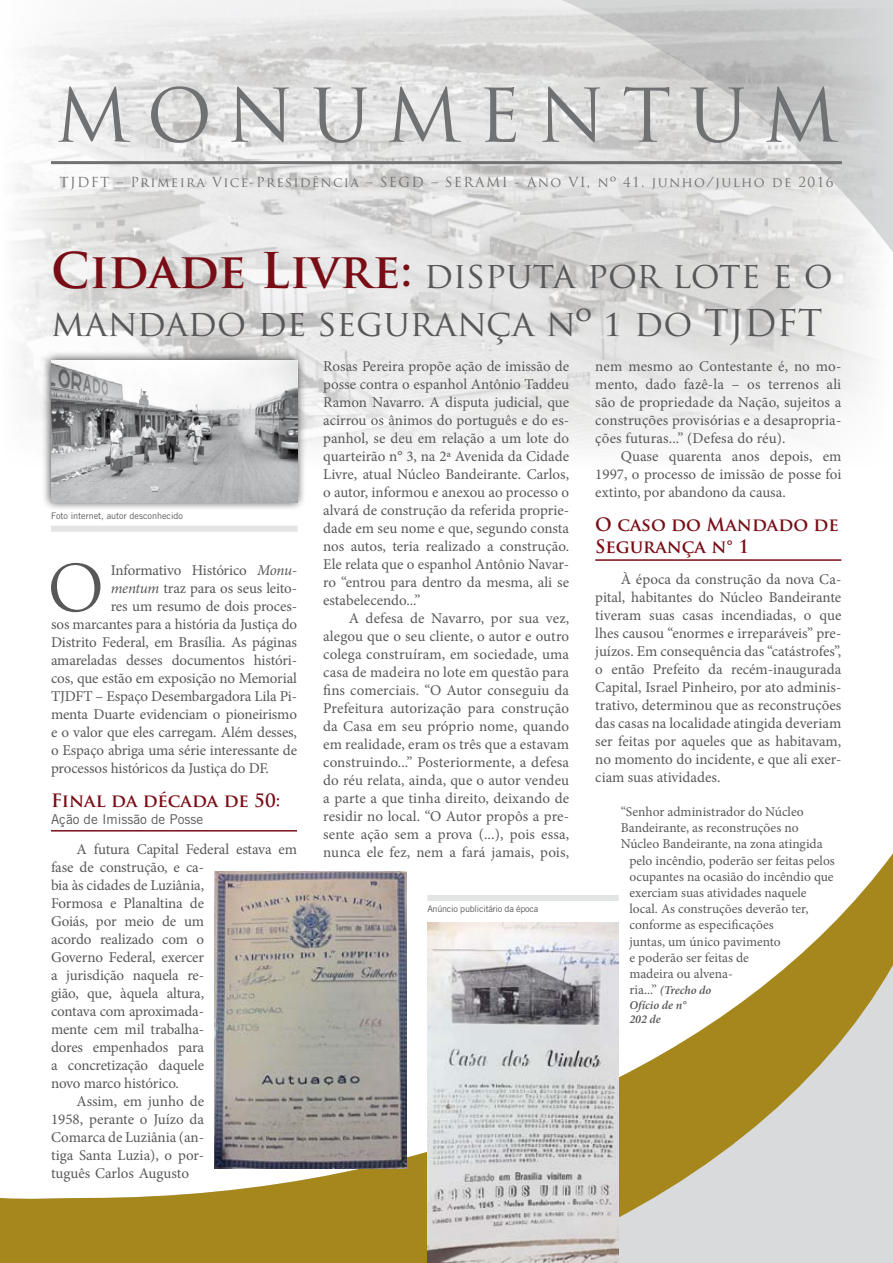
<style>
.page{position:relative;width:893px;height:1263px;background:#fff}
.page>*{position:absolute;margin:0;border:0;box-sizing:border-box;transform-origin:0 0}
.t1{font:72px "Trajan Pro";letter-spacing:.225em;color:#707172}
.t2{font:62.85px "Trajan Pro";color:#58585a}
.t3{font:36px/48px "Trajan Pro";color:#58585a}
.t4{font:700 18px/21.6px "Trajan Pro";color:#790d16}
.t5{font:15px/18px "Minion Pro";letter-spacing:-.01em;color:#58585a;text-align:justify}
.t6{font:13.5px "Minion Pro";color:#58585a}
.t7{font:13.5px "Trajan Pro";letter-spacing:.1em;color:#707172}
.t8{font:13.5px "Trade Gothic LT Std";color:#58585a}
.t9{font:italic 600 12px/14.4px "Minion Pro";color:#58585a}
.t10{font:9px "Trade Gothic LT Std";color:#58585a}
.t11{font:9px "Trade Gothic LT Std";letter-spacing:-.025em;color:#58585a}
.s1{font-weight:700;font-size:48px;color:#790d16}
.s2{font-style:italic}
.s3{font-weight:400;font-style:normal;font-size:13.5px}
</style>
<div class="page">
<svg style="left:0;top:853px;width:893px;height:410px"></svg>
<img style="left:15px;top:0;width:878px;height:458px">
<hr style="left:51px;top:161px;width:791px;height:3px;background:#707172">
<hr style="left:51px;top:830px;width:246px;height:1px;background:#790d16">
<hr style="left:595px;top:559px;width:246px;height:2px;background:#790d16">
<div style="left:42px;top:351px;width:265px;height:160px;background:#000;opacity:.75"></div>
<img style="left:51px;top:360px;width:247px;height:142px">
<div style="left:51px;top:526px;width:247px;height:6px;background:#e3e4e4"></div>
<div style="left:427px;top:895px;width:192px;height:6px;background:#e3e4e4"></div>
<img style="left:215px;top:871px;width:191px;height:297px">
<img style="left:427px;top:923px;width:192px;height:340px">
<h1 class="t1" style="left:55px;top:70px;width:785px">MONUMENTUM</h1>
<p class="t7" style="left:60px;top:173px;width:775px">TJDFT – Primeira Vice-Presidência – SEGD – SERAMI - Ano VI, nº 41, junho/julho de 2016</p>
<h3 class="t3" style="left:51px;top:250px;width:783px"><span class="s1">Cidade Livre:</span> disputa por lote e o mandado de segurança nº 1 do TJDFT</h3>
<p class="t10" style="left:51px;top:511px;width:133px">Foto internet, autor desconhecido</p>
<h2 class="t2" style="left:47px;top:548px;width:59px">O</h2>
<p class="t5" style="left:111px;top:561px;width:188px">Informativo Histórico <span class="s2">Monu-</span></p>
<p class="t5" style="left:111px;top:579px;width:188px"><span class="s2">mentum</span> traz para os seus leito-</p>
<p class="t5" style="left:111px;top:597px;width:188px">res um resumo de dois proces-</p>
<p class="t5" style="left:51px;top:615px;width:248px">sos marcantes para a história da Justiça do</p>
<p class="t5" style="left:51px;top:633px;width:248px">Distrito Federal, em Brasília. As páginas</p>
<p class="t5" style="left:51px;top:651px;width:248px">amareladas desses documentos históri-</p>
<p class="t5" style="left:51px;top:669px;width:247px">cos, que estão em exposição no Memorial</p>
<p class="t5" style="left:51px;top:687px;width:247px">TJDFT – Espaço Desembargadora Lila Pi-</p>
<p class="t5" style="left:51px;top:705px;width:247px">menta Duarte evidenciam o pioneirismo</p>
<p class="t5" style="left:51px;top:723px;width:247px">e o valor que eles carregam. Além desses,</p>
<p class="t5" style="left:51px;top:741px;width:248px">o Espaço abriga uma série interessante de</p>
<p class="t5" style="left:51px;top:759px;width:219px">processos históricos da Justiça do DF.</p>
<p class="t4" style="left:51px;top:790px;width:231px">Final da década de 50:</p>
<p class="t8" style="left:51px;top:811px;width:154px">Ação de Imissão de Posse</p>
<p class="t5" style="left:77px;top:841px;width:222px">A futura Capital Federal estava em</p>
<p class="t5" style="left:51px;top:859px;width:155px">fase de construção, e ca-</p>
<p class="t5" style="left:51px;top:877px;width:155px">bia às cidades de Luziânia,</p>
<p class="t5" style="left:51px;top:895px;width:155px">Formosa e Planaltina de</p>
<p class="t5" style="left:51px;top:913px;width:155px">Goiás, por meio de um</p>
<p class="t5" style="left:51px;top:931px;width:155px">acordo realizado com o</p>
<p class="t5" style="left:51px;top:949px;width:155px">Governo Federal, exercer</p>
<p class="t5" style="left:51px;top:967px;width:155px">a jurisdição naquela re-</p>
<p class="t5" style="left:51px;top:985px;width:155px">gião, que, àquela altura,</p>
<p class="t5" style="left:51px;top:1003px;width:155px">contava com aproximada-</p>
<p class="t5" style="left:51px;top:1021px;width:155px">mente cem mil trabalha-</p>
<p class="t5" style="left:51px;top:1039px;width:155px">dores empenhados para</p>
<p class="t5" style="left:51px;top:1057px;width:155px">a concretização daquele</p>
<p class="t5" style="left:51px;top:1075px;width:129px">novo marco histórico.</p>
<p class="t5" style="left:77px;top:1093px;width:129px">Assim, em junho de</p>
<p class="t5" style="left:51px;top:1111px;width:155px">1958, perante o Juízo da</p>
<p class="t5" style="left:51px;top:1129px;width:155px">Comarca de Luziânia (an-</p>
<p class="t5" style="left:51px;top:1147px;width:155px">tiga Santa Luzia), o por-</p>
<p class="t5" style="left:51px;top:1165px;width:139px">tuguês Carlos Augusto</p>
<p class="t5" style="left:323px;top:357px;width:248px">Rosas Pereira propõe ação de imissão de posse contra o espanhol Antônio Taddeu Ramon Navarro. A disputa judicial, que acirrou os ânimos do português e do es&shy;panhol, se deu em relação a um lote do quarteirão n° 3, na 2ª Avenida da Cidade Livre, atual Núcleo Bandeirante. Carlos, o autor, informou e anexou ao processo o alvará de construção da referida proprie&shy;dade em seu nome e que, segundo consta nos autos, teria realizado a construção.<br>Ele relata que o espanhol Antônio Navar&shy;ro “entrou para dentro da mesma, ali se estabelecendo...”</p>
<p class="t5" style="left:323px;top:609px;width:248px;text-indent:26px">A defesa de Navarro, por sua vez, alegou que o seu cliente, o autor e outro colega construíram, em sociedade, uma casa de madeira no lote em questão para fins comerciais. “O Autor conseguiu da Prefeitura autorização para construção da Casa em seu próprio nome, quando em realidade, eram os três que a estavam construindo...” Posteriormente, a defesa do réu relata, ainda, que o autor vendeu a parte a que tinha direito, deixando de residir no local. “O Autor propôs a pre&shy;sente ação sem a prova (...), pois essa, nunca ele fez, nem a fará jamais, pois,</p>
<p class="t11" style="left:427px;top:903px;width:112px">Anúncio publicitário da época</p>
<p class="t5" style="left:595px;top:357px;width:248px">nem mesmo ao Contestante é, no mo&shy;mento, dado fazê-la – os terrenos ali são de propriedade da Nação, sujeitos a construções provisórias e a desapropria&shy;ções futuras...” (Defesa do réu).</p>
<p class="t5" style="left:595px;top:447px;width:248px;text-indent:26px">Quase quarenta anos depois, em 1997, o processo de imissão de posse foi extinto, por abandono da causa.</p>
<p class="t4" style="left:595px;top:514px;width:245px">O caso do Mandado de<br>Segurança n° 1</p>
<p class="t5" style="left:595px;top:570px;width:248px;text-indent:26px">À época da construção da nova Ca&shy;pital, habitantes do Núcleo Bandeirante tiveram suas casas incendiadas, o que lhes causou “enormes e irreparáveis” pre&shy;juízos. Em consequência das “catástrofes”, o então Prefeito da recém-inaugurada Capital, Israel Pinheiro, por ato adminis&shy;trativo, determinou que as reconstruções das casas na localidade atingida deveriam ser feitas por aqueles que as habitavam, no momento do incidente, e que ali exer&shy;ciam suas atividades.</p>
<p class="t6" style="left:621px;top:802px;width:184px">“Senhor administrador do Núcleo</p>
<p class="t6" style="left:621px;top:819px;width:179px">Bandeirante, as reconstruções no</p>
<p class="t6" style="left:621px;top:835px;width:203px">Núcleo Bandeirante, na zona atingida</p>
<p class="t6" style="left:629px;top:851px;width:207px">pelo incêndio, poderão ser feitas pelos</p>
<p class="t6" style="left:629px;top:867px;width:206px">ocupantes na ocasião do incêndio que</p>
<p class="t6" style="left:629px;top:883px;width:179px">exerciam suas atividades naquele</p>
<p class="t6" style="left:629px;top:900px;width:181px">local. As construções deverão ter,</p>
<p class="t6" style="left:629px;top:916px;width:146px">conforme as especificações</p>
<p class="t6" style="left:629px;top:932px;width:153px">juntas, um único pavimento</p>
<p class="t6" style="left:629px;top:948px;width:121px">e poderão ser feitas de</p>
<p class="t6" style="left:629px;top:964px;width:105px">madeira ou alvena-</p>
<p class="t9" style="left:629px;top:983px;width:83px"><span class="s3">ria...”</span> (Trecho do<br>Ofício de n°<br>202 de</p>
</div>
